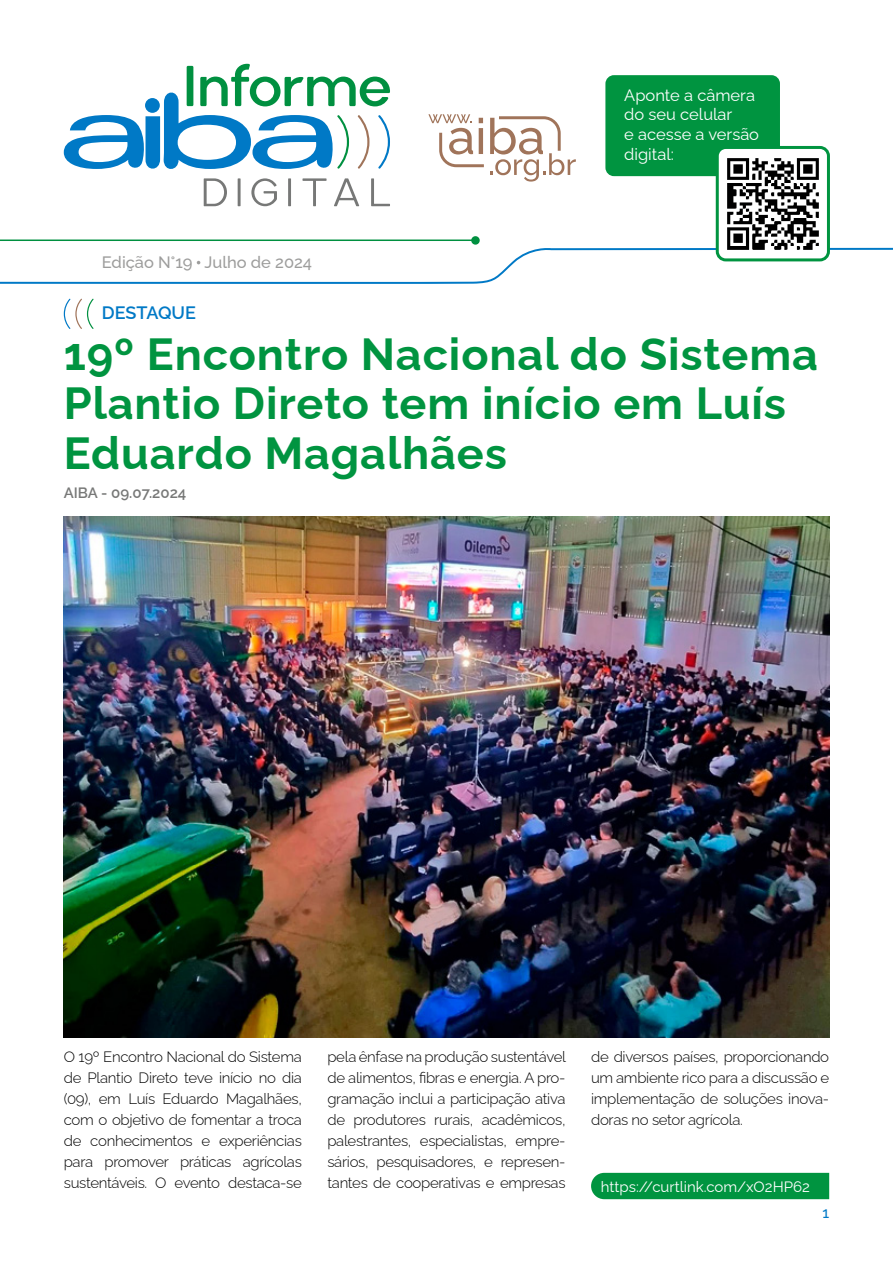
<style>
.page{position:relative;width:893px;height:1263px;background:#fff}
.page>*{position:absolute;margin:0;border:0;box-sizing:border-box;transform-origin:0 0}
.t1{font:700 45px/49.5px "Raleway";letter-spacing:.02em;color:#009440}
.t2{font:600 18px "Raleway";color:#0079c6}
.t3{font:16.5px/19.8px "Raleway";color:#fff}
.t4{font:500 16.5px "Raleway";color:#9d9d9c}
.t5{font:300 15px/21px "Raleway";letter-spacing:-.02em;color:#000;text-align:justify}
.t6{font:15px "Raleway";color:#fff}
.t7{font:600 15px "Raleway";color:#777877}
.t8{font:500 15px "Raleway";color:#0079c6}
</style>
<div class="page">
<svg style="left:64px;top:299px;width:30px;height:30px"></svg>
<div style="left:591px;top:1173px;width:238px;height:26px;background:#009440"></div>
<img style="left:64px;top:517px;width:765px;height:520px">
<div style="left:605px;top:75px;width:175px;height:101px;background:#009440;border-radius:9px"></div>
<svg style="left:64px;top:64px;width:326px;height:142px"></svg>
<svg style="left:490px;top:116px;width:86px;height:66px"></svg>
<svg style="left:428px;top:114px;width:56px;height:53px"></svg>
<hr style="left:0;top:239px;width:475px;height:2px;background:#009040">
<div style="left:471px;top:236px;width:9px;height:9px;background:#009040;border-radius:50%"></div>
<div style="left:717px;top:147px;width:111px;height:113px;background:#fff;border-radius:9px"></div>
<div style="left:716px;top:146px;width:114px;height:115px;border:3px solid #009440;border-radius:9px"></div>
<svg style="left:0;top:246px;width:893px;height:38px"></svg>
<img style="left:725px;top:158px;width:96px;height:95px">
<p class="t4" style="left:102px;top:249px;width:212px">Edição N°19 Julho de 2024</p>
<p class="t3" style="left:624px;top:83px;width:136px">Aponte a câmera do seu celular<br>e acesse a versão digital:</p>
<p class="t2" style="left:102px;top:299px;width:96px">DESTAQUE</p>
<h1 class="t1" style="left:64px;top:324px;width:756px">19º Encontro Nacional do Sistema<br>Plantio Direto tem início em Luís<br>Eduardo Magalhães</h1>
<p class="t7" style="left:64px;top:481px;width:124px">AIBA - 09.07.2024</p>
<p class="t5" style="left:64px;top:1045px;width:240px">O 19º Encontro Nacional do Sistema de Plantio Direto teve início no dia (09), em Luís Eduardo Magalhães, com o objetivo de fomentar a troca de conhecimentos e experiências para promover práticas agrícolas sustentáveis. O evento destaca-se</p>
<p class="t5" style="left:327px;top:1045px;width:240px">pela ênfase na produção sustentável de alimentos, fibras e energia. A pro&shy;gramação inclui a participação ativa de produtores rurais, acadêmicos, palestrantes, especialistas, empre&shy;sários, pesquisadores, e represen&shy;tantes de cooperativas e empresas</p>
<p class="t5" style="left:591px;top:1045px;width:240px">de diversos países, proporcionando um ambiente rico para a discussão e implementação de soluções inova&shy;doras no setor agrícola.</p>
<p class="t8" style="left:822px;top:1201px;width:8px">1</p>
<p class="t6" style="left:601px;top:1174px;width:211px">https://curtlink.com/xO2HP62</p>
</div>
